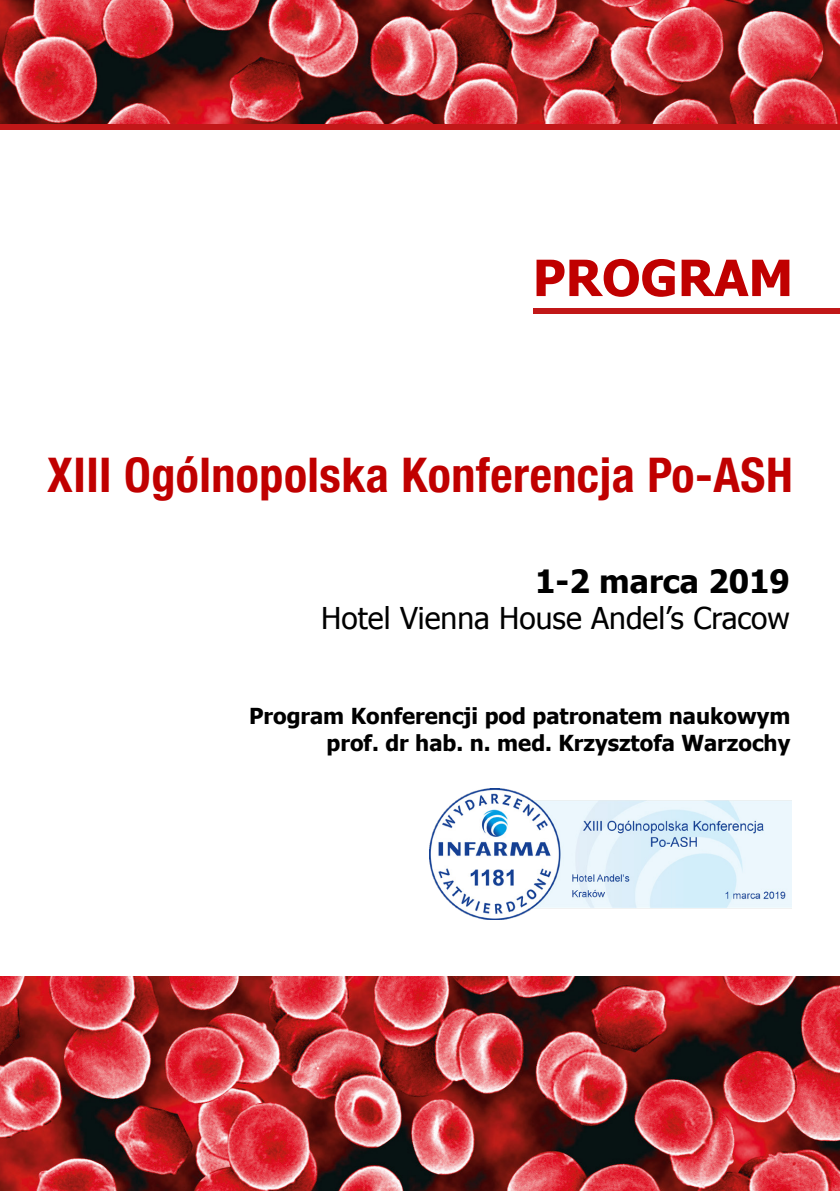
<style>
.page{position:relative;width:840px;height:1191px;background:#fff}
.page>*{position:absolute;margin:0;border:0;box-sizing:border-box;transform-origin:0 0}
.t1{font:700 50px "Tahoma";color:#c00000}
.t2{font:700 condensed 48px "Helvetica Neue LT Pro";letter-spacing:.01em;color:#c00000}
.t3{font:700 32px "Tahoma";color:#000}
.t4{font:30px "Tahoma";color:#000}
.t5{font:700 22px/26.4px "Tahoma";color:#000;text-align:right}
</style>
<div class="page">
<img style="left:0;top:976px;width:839px;height:215px">
<div style="left:533px;top:308px;width:306px;height:6px;background:#c11718"></div>
<img style="left:429px;top:788px;width:362px;height:131px">
<img style="left:0;top:0;width:839px;height:124px">
<div style="left:0;top:124px;width:839px;height:6px;background:#c11718"></div>
<h1 class="t1" style="left:532px;top:243px;width:262px">PROGRAM</h1>
<h2 class="t2" style="left:47px;top:446px;width:746px">XIII Ogólnopolska Konferencja Po-ASH</h2>
<h3 class="t3" style="left:535px;top:559px;width:256px">1-2 marca 2019</h3>
<h3 class="t4" style="left:321px;top:598px;width:470px">Hotel Vienna House Andel’s Cracow</h3>
<p class="t5" style="left:249px;top:702px;width:542px">Program Konferencji pod patronatem naukowym prof. dr hab. n. med. Krzysztofa Warzochy</p>
</div>
